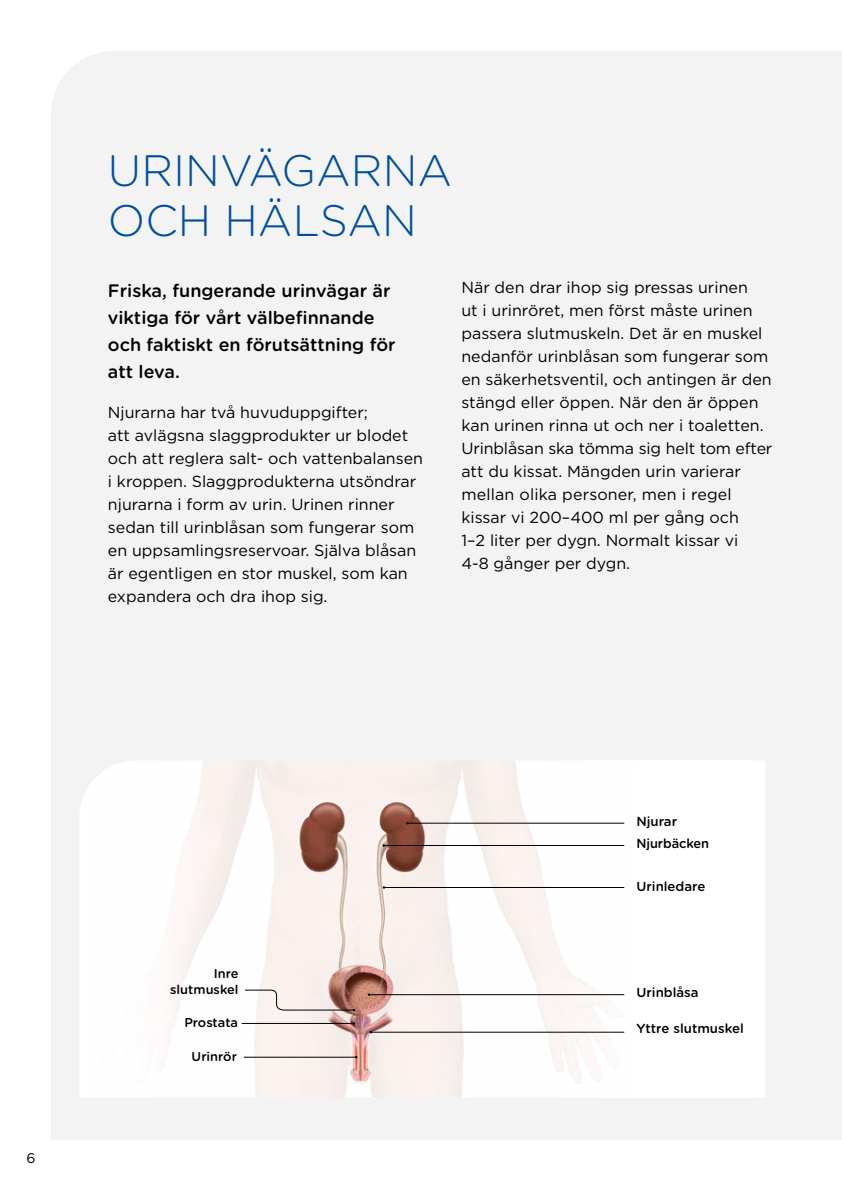
<style>
.page{position:relative;width:842px;height:1191px;background:#fff}
.page>*{position:absolute;margin:0;border:0;box-sizing:border-box;transform-origin:0 0}
.Heading_1{font:300 44px/50px "Gotham Rounded";color:#004f9f}
.Lead_copy{font:500 18px/27px "Gotham Rounded";color:#000}
.CONTENT_Gotham_book{font:16px/23px "Gotham";color:#000}
.t1{font:14px "Gotham Rounded";color:#000}
.t2{font:500 13.2px "Gotham Rounded";color:#000}
.t3{font:500 12.8px/16px "Gotham Rounded";color:#000;text-align:right}
</style>
<div class="page">
<div style="left:51px;top:51px;width:791px;height:1089px;background:#f3f3f3"></div>
<svg style="left:79px;top:760px;width:686px;height:337px"></svg>
<img style="left:210px;top:760px;width:310px;height:337px">
<svg style="left:85px;top:760px;width:125px;height:337px"></svg>
<div style="left:520px;top:760px;width:233px;height:337px;background:#fff"></div>
<hr style="left:244px;top:1056px;width:112px;height:1px;background:#000">
<hr style="left:242px;top:1023px;width:112px;height:1px;background:#000">
<hr style="left:407px;top:823px;width:217px;height:1px;background:#000">
<hr style="left:384px;top:845px;width:240px;height:1px;background:#000">
<hr style="left:384px;top:887px;width:240px;height:1px;background:#000">
<hr style="left:369px;top:994px;width:255px;height:1px;background:#000">
<hr style="left:371px;top:1031px;width:253px;height:1px;background:#000">
<svg style="left:244px;top:989px;width:111px;height:22px"></svg>
<p class="Heading_1" style="left:108px;top:143px;width:346px">URINVÄGARNA<br>OCH HÄLSAN</p>
<p class="Lead_copy" style="left:108px;top:276px;width:289px">Friska, fungerande urinvägar är viktiga för vårt välbefinnande och faktiskt en förutsättning för att leva.</p>
<p class="CONTENT_Gotham_book" style="left:108px;top:400px;width:317px">Njurarna har två huvuduppgifter;<br>att avlägsna slaggprodukter ur blodet och att reglera salt- och vattenbalansen i kroppen. Slaggprodukterna utsöndrar njurarna i form av urin. Urinen rinner sedan till urinblåsan som fungerar som en uppsamlingsreservoar. Själva blåsan är egentligen en stor muskel, som kan expandera och dra ihop sig.</p>
<p class="CONTENT_Gotham_book" style="left:461px;top:275px;width:312px">När den drar ihop sig pressas urinen<br>ut i urinröret, men först måste urinen passera slutmuskeln. Det är en muskel nedanför urinblåsan som fungerar som en säkerhetsventil, och antingen är den stängd eller öppen. När den är öppen kan urinen rinna ut och ner i toaletten.<br>Urinblåsan ska tömma sig helt tom efter att du kissat. Mängden urin varierar mellan olika personer, men i regel kissar vi 200–400 ml per gång och<br>1–2 liter per dygn. Normalt kissar vi<br>4-8 gånger per dygn.</p>
<p class="t1" style="left:27px;top:1148px;width:11px">6</p>
<p class="t3" style="left:170px;top:964px;width:70px">Inre slutmuskel</p>
<p class="t3" style="left:184px;top:1014px;width:55px">Prostata</p>
<p class="t3" style="left:192px;top:1048px;width:47px">Urinrör</p>
<p class="t2" style="left:636px;top:811px;width:42px">Njurar</p>
<p class="t2" style="left:636px;top:833px;width:74px">Njurbäcken</p>
<p class="t2" style="left:636px;top:876px;width:70px">Urinledare</p>
<p class="t2" style="left:636px;top:982px;width:64px">Urinblåsa</p>
<p class="t2" style="left:636px;top:1019px;width:109px">Yttre slutmuskel</p>
</div>
